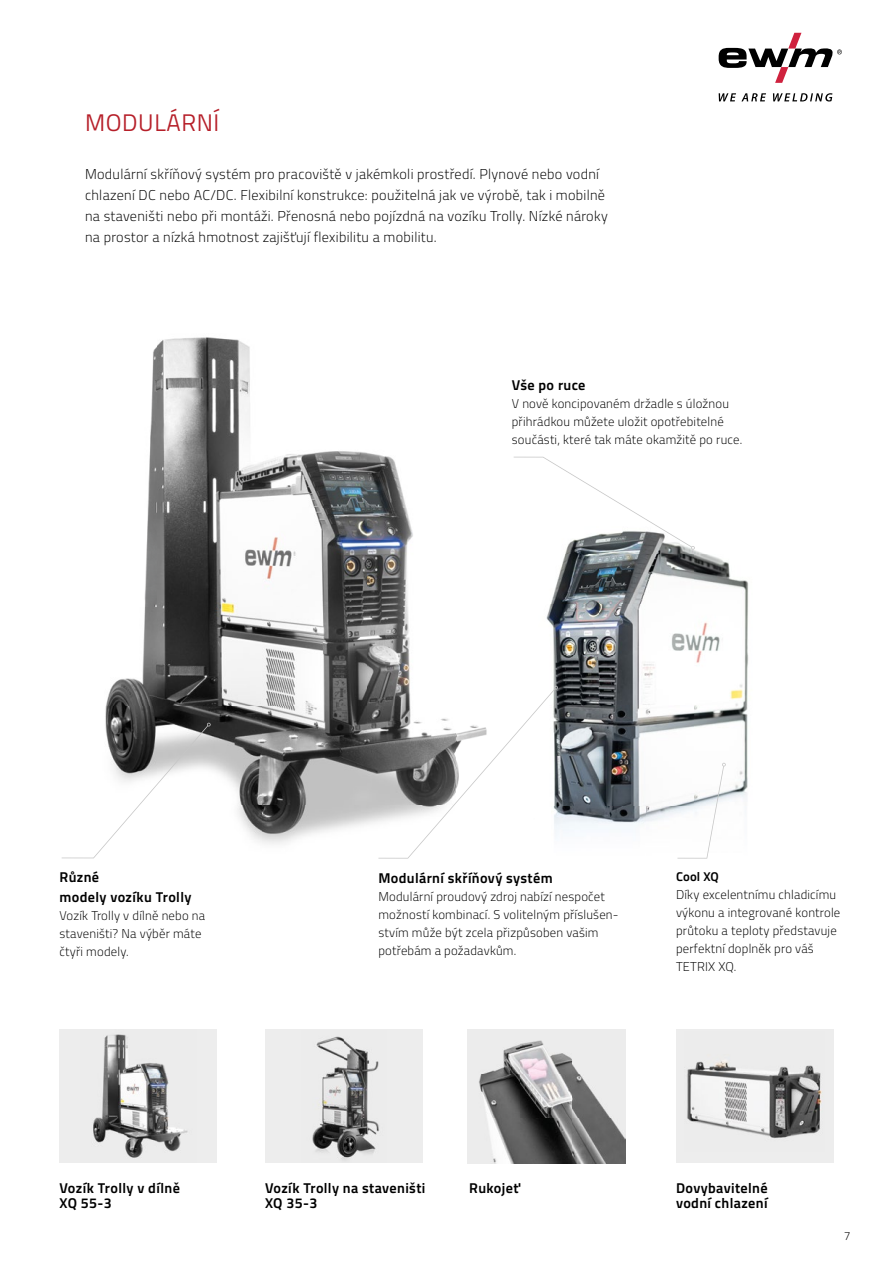
<style>
.page{position:relative;width:893px;height:1263px;background:#fff}
.page>*{position:absolute;margin:0;border:0;box-sizing:border-box;transform-origin:0 0}
.t1{font:24px "Titillium Text";letter-spacing:.025em;color:#b61f29}
.t2{font:300 14.25px/21px "Titillium Text";letter-spacing:.02em;color:#000}
.t3{font:700 14.25px/15px "Titillium Text";letter-spacing:.025em;color:#000}
.t4{font:300 12.75px/18px "Titillium Text";letter-spacing:.015em;color:#000}
.t5{font:700 12.75px "Titillium Text";letter-spacing:.01em;color:#000}
.t6{font:300 12px "Titillium Text";color:#000}
</style>
<div class="page">
<img style="left:546px;top:550px;width:203px;height:206px">
<img style="left:558px;top:756px;width:190px;height:51px">
<img style="left:558px;top:807px;width:119px;height:25px">
<div style="left:60px;top:1029px;width:157px;height:134px;background:#ededed"></div>
<div style="left:265px;top:1029px;width:157px;height:134px;background:#ededed"></div>
<img style="left:468px;top:1029px;width:157px;height:134px">
<div style="left:676px;top:1029px;width:157px;height:134px;background:#ededed"></div>
<img style="left:312px;top:1036px;width:67px;height:124px">
<img style="left:687px;top:1061px;width:135px;height:78px">
<img style="left:93px;top:1034px;width:95px;height:124px">
<img style="left:147px;top:337px;width:260px;height:172px">
<img style="left:105px;top:509px;width:308px;height:335px">
<svg style="left:62px;top:723px;width:149px;height:135px"></svg>
<svg style="left:378px;top:686px;width:180px;height:172px"></svg>
<svg style="left:677px;top:763px;width:49px;height:95px"></svg>
<svg style="left:514px;top:457px;width:181px;height:93px"></svg>
<svg style="left:719px;top:93px;width:113px;height:9px"></svg>
<svg style="left:719px;top:33px;width:123px;height:50px"></svg>
<h1 class="t1" style="left:85px;top:105px;width:136px">MODULÁRNÍ</h1>
<p class="t2" style="left:85px;top:163px;width:524px">Modulární skříňový systém pro pracoviště v jakémkoli prostředí. Plynové nebo vodní chlazení DC nebo AC/DC. Flexibilní konstrukce: použitelná jak ve výrobě, tak i mobilně na staveništi nebo při montáži. Přenosná nebo pojízdná na vozíku Trolly. Nízké nároky na prostor a nízká hmotnost zajišťují flexibilitu a mobilitu.</p>
<p class="t3" style="left:60px;top:867px;width:133px;line-height:19.5px">Různé<br>modely vozíku Trolly</p>
<p class="t4" style="left:60px;top:906px;width:147px">Vozík Trolly v dílně nebo na staveništi? Na výběr máte čtyři modely.</p>
<p class="t3" style="left:512px;top:377px;width:75px">Vše po ruce</p>
<p class="t4" style="left:512px;top:394px;width:232px">V nově koncipovaném držadle s úložnou přihrádkou můžete uložit opotřebitelné součásti, které tak máte okamžitě po ruce.</p>
<p class="t3" style="left:378px;top:869px;width:176px">Modulární skříňový systém</p>
<p class="t4" style="left:378px;top:886px;width:242px">Modulární proudový zdroj nabízí nespočet možností kombinací. S volitelným příslušen&shy;stvím může být zcela přizpůsoben vašim potřebám a požadavkům.</p>
<p class="t5" style="left:676px;top:867px;width:44px">Cool XQ</p>
<p class="t4" style="left:676px;top:885px;width:166px">Díky excelentnímu chladicímu výkonu a integrované kontrole průtoku a teploty představuje perfektní doplněk pro váš<br>TETRIX XQ.</p>
<p class="t3" style="left:60px;top:1180px;width:122px">Vozík Trolly v dílně<br>XQ 55-3</p>
<p class="t3" style="left:265px;top:1180px;width:162px">Vozík Trolly na staveništi<br>XQ 35-3</p>
<p class="t3" style="left:469px;top:1180px;width:52px">Rukojeť</p>
<p class="t3" style="left:676px;top:1180px;width:93px">Dovybavitelné vodní chlazení</p>
<p class="t6" style="left:844px;top:1227px;width:8px">7</p>
</div>
